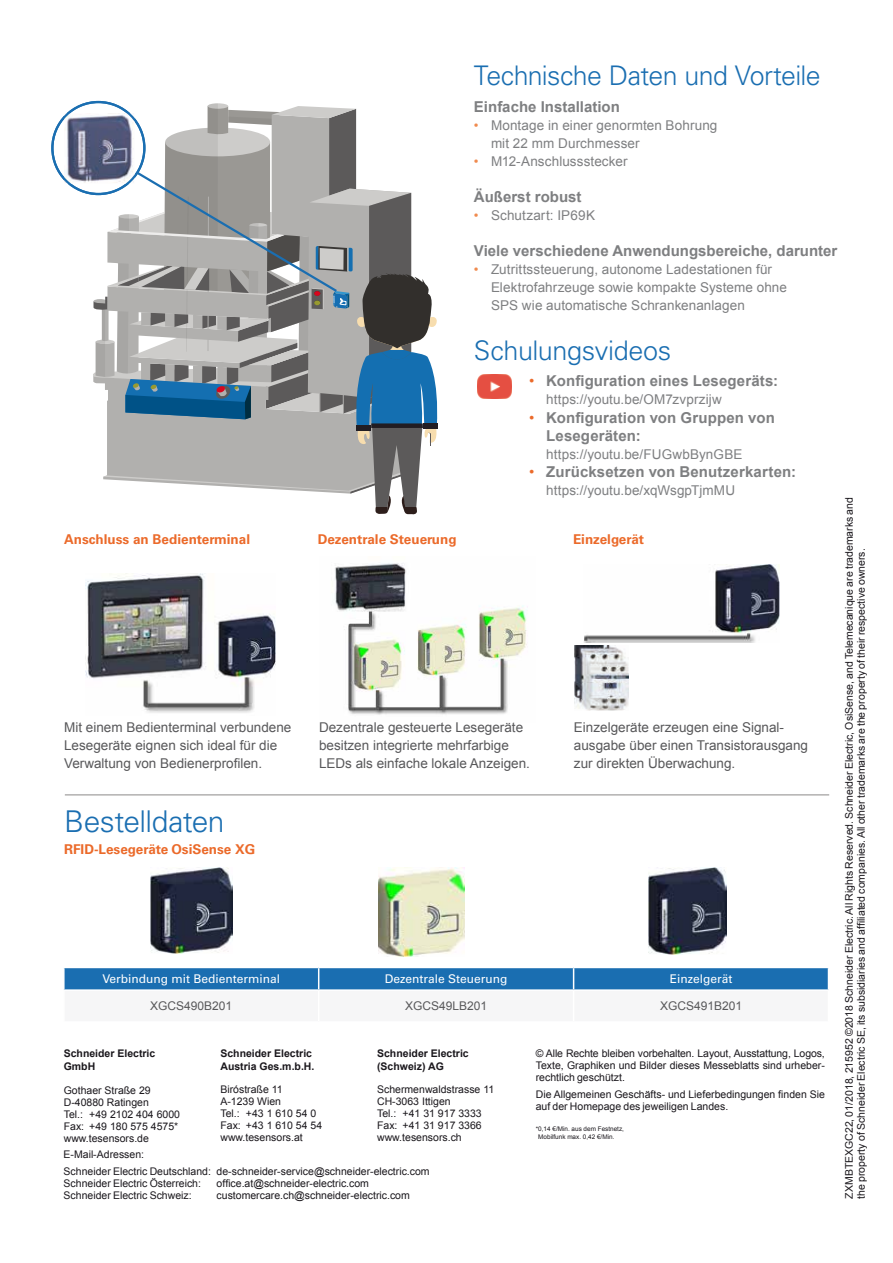
<style>
.page{position:relative;width:893px;height:1263px;background:#fff}
.page>*{position:absolute;margin:0;border:0;box-sizing:border-box;transform-origin:0 0}
.t1{font:300 30px "Univers LT Pro 45";letter-spacing:-.015em;color:#1a6eb1}
.t2{font:300 27px "Univers LT Pro 45";letter-spacing:-.02em;color:#1a6eb1}
.t3{font:700 15px/18px "Arial";color:#7e7f81}
.t4{font:13.5px/18px "Arial";letter-spacing:.005em;color:#7e7f81}
.t5{font:13.5px/18px "Arial";color:#58585a}
.t6{font:700 13.5px "Univers LT Pro 65";color:#eb6a2a}
.t7{font:12px "Univers LT Pro 55 Roman";color:#fff}
.t8{font:12px "Arial";color:#58585a}
.t9{font:10.5px/12px "Arial";color:#1a171c}
.t10{font:700 10.5px/12.6px "Arial";color:#1a171c}
.t11{font:6.3px/7.6px "Arial";color:#1a171c}
.s1{color:#f08b4f}
.s2{font-weight:400;color:#eb6a2a}
</style>
<div class="page">
<svg style="left:64px;top:967px;width:765px;height:23px;background:#2b79b6"></svg>
<hr style="left:574px;top:989px;width:255px;height:2px;background:#fff">
<hr style="left:65px;top:794px;width:764px;height:2px;background:#b2b1b0">
<img style="left:584px;top:564px;width:195px;height:78px">
<img style="left:574px;top:645px;width:55px;height:66px">
<img style="left:335px;top:563px;width:193px;height:152px">
<img style="left:85px;top:574px;width:190px;height:139px">
<img style="left:151px;top:867px;width:81px;height:87px">
<img style="left:379px;top:867px;width:85px;height:89px">
<img style="left:648px;top:868px;width:78px;height:86px">
<img style="left:477px;top:375px;width:35px;height:24px">
<svg style="left:93px;top:103px;width:345px;height:411px"></svg>
<svg style="left:52px;top:102px;width:92px;height:92px"></svg>
<img style="left:65px;top:114px;width:69px;height:69px">
<div style="left:51px;top:101px;width:94px;height:94px;border:2px solid #1a6eb1;border-radius:50%"></div>
<h2 class="t2" style="left:474px;top:59px;width:348px">Technische Daten und Vorteile</h2>
<h3 class="t3" style="left:474px;top:98px;width:147px">Einfache Installation</h3>
<p class="t4" style="left:491px;top:116px;width:228px;text-indent:-17px"><span class="s1">•</span> Montage in einer genormten Bohrung mit 22 mm Durchmesser</p>
<p class="t4" style="left:474px;top:152px;width:155px"><span class="s1">•</span> M12-Anschlussstecker</p>
<h3 class="t3" style="left:474px;top:188px;width:109px">Äußerst robust</h3>
<p class="t4" style="left:474px;top:206px;width:123px"><span class="s1">•</span> Schutzart: IP69K</p>
<h3 class="t3" style="left:474px;top:242px;width:365px">Viele verschiedene Anwendungsbereiche, darunter</h3>
<p class="t4" style="left:491px;top:260px;width:297px;text-indent:-17px"><span class="s1">•</span> Zutrittssteuerung, autonome Ladestationen für<br>Elektrofahrzeuge sowie kompakte Systeme ohne<br>SPS wie automatische Schrankenanlagen</p>
<h2 class="t2" style="left:474px;top:334px;width:199px">Schulungsvideos</h2>
<h3 class="t3" style="left:529px;top:373px;width:250px"><span class="s2">•</span> Konfiguration eines Lesegeräts:</h3>
<p class="t4" style="left:546px;top:391px;width:177px">https://youtu.be/OM7zvprzijw</p>
<h3 class="t3" style="left:546px;top:409px;width:230px;text-indent:-17px"><span class="s2">•</span> Konfiguration von Gruppen von<br>Lesegeräten:</h3>
<p class="t4" style="left:546px;top:445px;width:198px">https://youtu.be/FUGwbBynGBE</p>
<h3 class="t3" style="left:529px;top:463px;width:268px"><span class="s2">•</span> Zurücksetzen von Benutzerkarten:</h3>
<p class="t4" style="left:546px;top:481px;width:190px">https://youtu.be/xqWsgpTjmMU</p>
<p class="t9" style="left:843px;top:1198px;width:703px;rotate:-90deg">ZXMBTEXGC22, 01/2018, 215952 ©2018 Schneider Electric. All Rights Reserved. Schneider Electric, OsiSense, and Telemecanique are trademarks and the property of Schneider Electric SE, its subsidiaries and affiliated companies. All other trademarks are the property of their respective owners.</p>
<p class="t6" style="left:64px;top:531px;width:187px">Anschluss an Bedienterminal</p>
<p class="t6" style="left:318px;top:531px;width:140px">Dezentrale Steuerung</p>
<p class="t6" style="left:573px;top:531px;width:73px">Einzelgerät</p>
<p class="t5" style="left:64px;top:718px;width:229px">Mit einem Bedienterminal verbundene<br>Lesegeräte eignen sich ideal für die<br>Verwaltung von Bedienerprofilen.</p>
<p class="t5" style="left:319px;top:718px;width:212px">Dezentrale gesteuerte Lesegeräte besitzen integrierte mehrfarbige<br>LEDs als einfache lokale Anzeigen.</p>
<p class="t5" style="left:574px;top:718px;width:236px">Einzelgeräte erzeugen eine Signal&shy;ausgabe über einen Transistorausgang zur direkten Überwachung.</p>
<h1 class="t1" style="left:64px;top:803px;width:162px">Bestelldaten</h1>
<p class="t6" style="left:64px;top:841px;width:193px">RFID-Lesegeräte OsiSense XG</p>
<p class="t7" style="left:102px;top:972px;width:179px">Verbindung mit Bedienterminal</p>
<p class="t7" style="left:385px;top:972px;width:124px">Dezentrale Steuerung</p>
<p class="t7" style="left:670px;top:972px;width:64px">Einzelgerät</p>
<p class="t8" style="left:150px;top:998px;width:84px">XGCS490B201</p>
<p class="t8" style="left:405px;top:998px;width:84px">XGCS49LB201</p>
<p class="t8" style="left:660px;top:998px;width:84px">XGCS491B201</p>
<p class="t9" style="left:536px;top:1048px;width:291px;text-align:justify">© Alle Rechte bleiben vorbehalten. Layout, Ausstattung, Logos, Texte, Graphiken und Bilder dieses Messeblatts sind urheber&shy;rechtlich geschützt.</p>
<p class="t9" style="left:536px;top:1088px;width:291px">Die Allgemeinen Geschäfts- und Lieferbedingungen finden Sie auf der Homepage des jeweiligen Landes.</p>
<p class="t11" style="left:538px;top:1125px;width:87px;text-indent:-2px">*0,14 €/Min. aus dem Festnetz,<br>Mobilfunk max. 0,42 €/Min.</p>
<p class="t10" style="left:220px;top:1047px;width:95px">Schneider Electric<br>Austria Ges.m.b.H.</p>
<p class="t10" style="left:377px;top:1047px;width:93px">Schneider Electric (Schweiz) AG</p>
<p class="t10" style="left:64px;top:1047px;width:93px">Schneider Electric<br>GmbH</p>
<p class="t9" style="left:220px;top:1084px;width:103px">Biróstraße 11<br>A-1239 Wien<br>Tel.: +43 1 610 54 0<br>Fax: +43 1 610 54 54 www.tesensors.at</p>
<p class="t9" style="left:377px;top:1084px;width:119px">Schermenwaldstrasse 11<br>CH-3063 Ittigen<br>Tel.: +41 31 917 3333<br>Fax: +41 31 917 3366 www.tesensors.ch</p>
<p class="t9" style="left:64px;top:1084px;width:118px">Gothaer Straße 29<br>D-40880 Ratingen<br>Tel.: +49 2102 404 6000<br>Fax: +49 180 575 4575* www.tesensors.de</p>
<p class="t9" style="left:64px;top:1146px;width:368px;line-height:16.8px">E-Mail-Adressen:<br>Schneider Electric Deutschland: de-schneider-service@schneider-electric.com</p>
<p class="t9" style="left:64px;top:1177px;width:139px">Schneider Electric Österreich:</p>
<p class="t9" style="left:217px;top:1177px;width:154px">office.at@schneider-electric.com</p>
<p class="t9" style="left:64px;top:1189px;width:130px">Schneider Electric Schweiz:</p>
<p class="t9" style="left:217px;top:1189px;width:195px">customercare.ch@schneider-electric.com</p>
</div>
